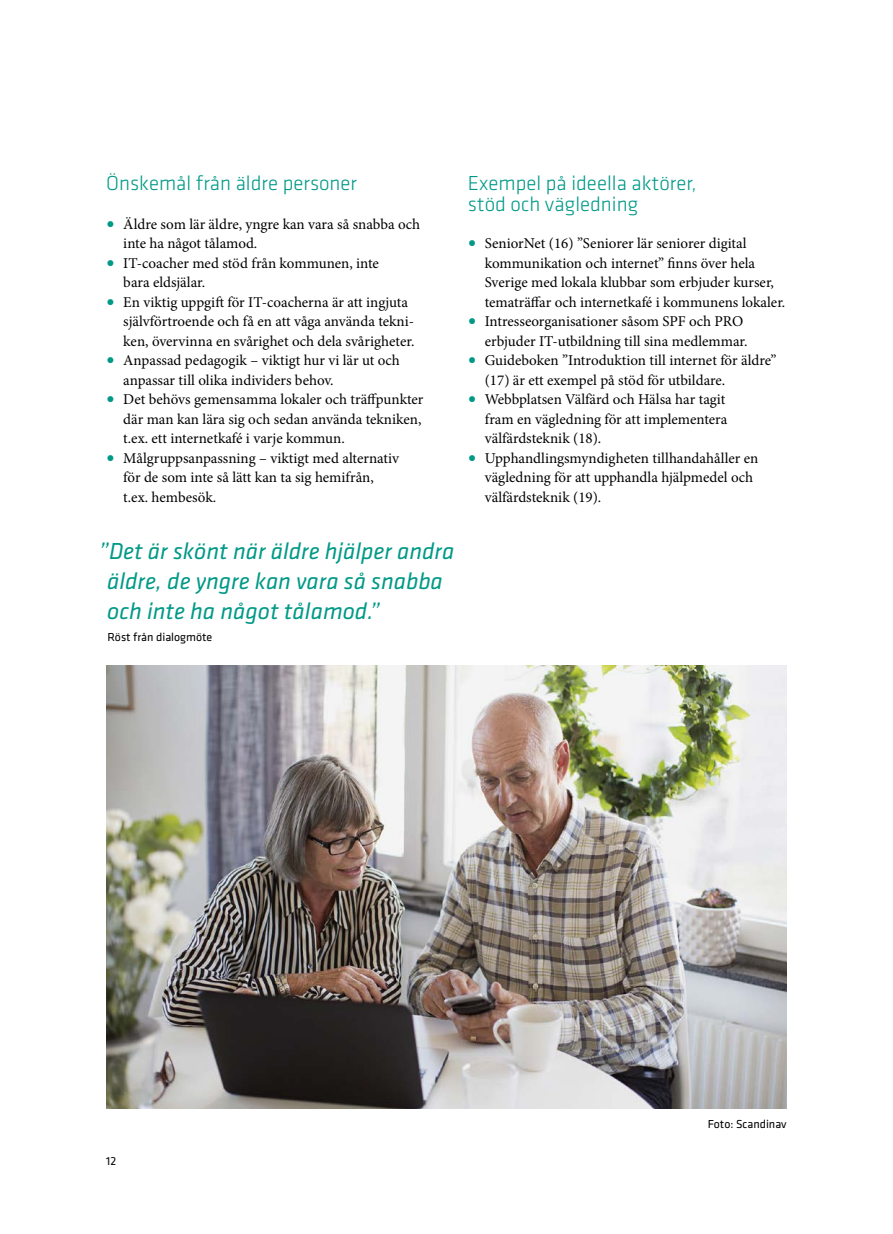
<style>
.page{position:relative;width:893px;height:1234px;background:#fff}
.page>*{position:absolute;margin:0;border:0;box-sizing:border-box;transform-origin:0 0}
.t1{font:italic 24px/30px "Klavika Basic";color:#009987}
.t2{font:300 21px/21px "Klavika Basic";color:#009987}
.t3{font:15px/19.5px "Minion Pro";color:#000}
.t4{font:12px "Klavika Basic";color:#000}
.s1{font-size:22.5px;color:#009987}
</style>
<div class="page">
<img style="left:106px;top:665px;width:681px;height:442px">
<p class="t2" style="left:106px;top:172px;width:252px">Önskemål från äldre personer</p>
<p class="t3" style="left:123px;top:214px;width:298px;text-indent:-17px"><span class="s1">•</span> Äldre som lär äldre, yngre kan vara så snabba och inte ha något tålamod.</p>
<p class="t3" style="left:123px;top:253px;width:257px;text-indent:-17px"><span class="s1">•</span> IT-coacher med stöd från kommunen, inte bara eldsjälar.</p>
<p class="t3" style="left:123px;top:292px;width:293px;text-indent:-17px"><span class="s1">•</span> En viktig uppgif för IT-coacherna är att ingjuta självförtroende och få en att våga använda tekni&shy;ken, övervinna en svårighet och dela svårigheter.</p>
<p class="t3" style="left:123px;top:351px;width:278px;text-indent:-17px"><span class="s1">•</span> Anpassad pedagogik – viktigt hur vi lär ut och anpassar till olika individers behov.</p>
<p class="t3" style="left:123px;top:390px;width:302px;text-indent:-17px"><span class="s1">•</span> Det behövs gemensamma lokaler och träfpunkter där man kan lära sig och sedan använda tekniken, t.ex. ett internetkafé i varje kommun.</p>
<p class="t3" style="left:123px;top:448px;width:277px;text-indent:-17px"><span class="s1">•</span> Målgruppsanpassning – viktigt med alternativ för de som inte så lätt kan ta sig hemifrån, t.ex. hembesök.</p>
<p class="t1" style="left:107px;top:535px;width:349px;text-indent:-8px">”Det är skönt när äldre hjälper andra äldre, de yngre kan vara så snabba och inte ha något tålamod.”</p>
<p class="t4" style="left:107px;top:629px;width:106px">Röst från dialogmöte</p>
<p class="t2" style="left:468px;top:172px;width:230px">Exempel på ideella aktörer, stöd och vägledning</p>
<p class="t3" style="left:485px;top:234px;width:302px;text-indent:-17px"><span class="s1">•</span> SeniorNet (16) ”Seniorer lär seniorer digital kommunikation och internet” fnns över hela Sverige med lokala klubbar som erbjuder kurser, tematräfar och internetkafé i kommunens lokaler.</p>
<p class="t3" style="left:468px;top:312px;width:281px;text-align:right"><span class="s1">•</span> Intresseorganisationer såsom SPF och PRO erbjuder IT-utbildning till sina medlemmar.</p>
<p class="t3" style="left:468px;top:351px;width:310px"><span class="s1">•</span> Guideboken ”Introduktion till internet för äldre”</p>
<p class="t3" style="left:485px;top:370px;width:242px">(17) är ett exempel på stöd för utbildare.</p>
<p class="t3" style="left:485px;top:390px;width:244px;text-indent:-17px"><span class="s1">•</span> Webbplatsen Välfärd och Hälsa har tagit fram en vägledning för att implementera välfärdsteknik (18).</p>
<p class="t3" style="left:485px;top:448px;width:275px;text-indent:-17px"><span class="s1">•</span> Upphandlingsmyndigheten tillhandahåller en vägledning för att upphandla hjälpmedel och välfärdsteknik (19).</p>
<p class="t4" style="left:106px;top:1153px;width:12px">12</p>
<p class="t4" style="left:708px;top:1115px;width:81px">Foto: Scandinav</p>
</div>
